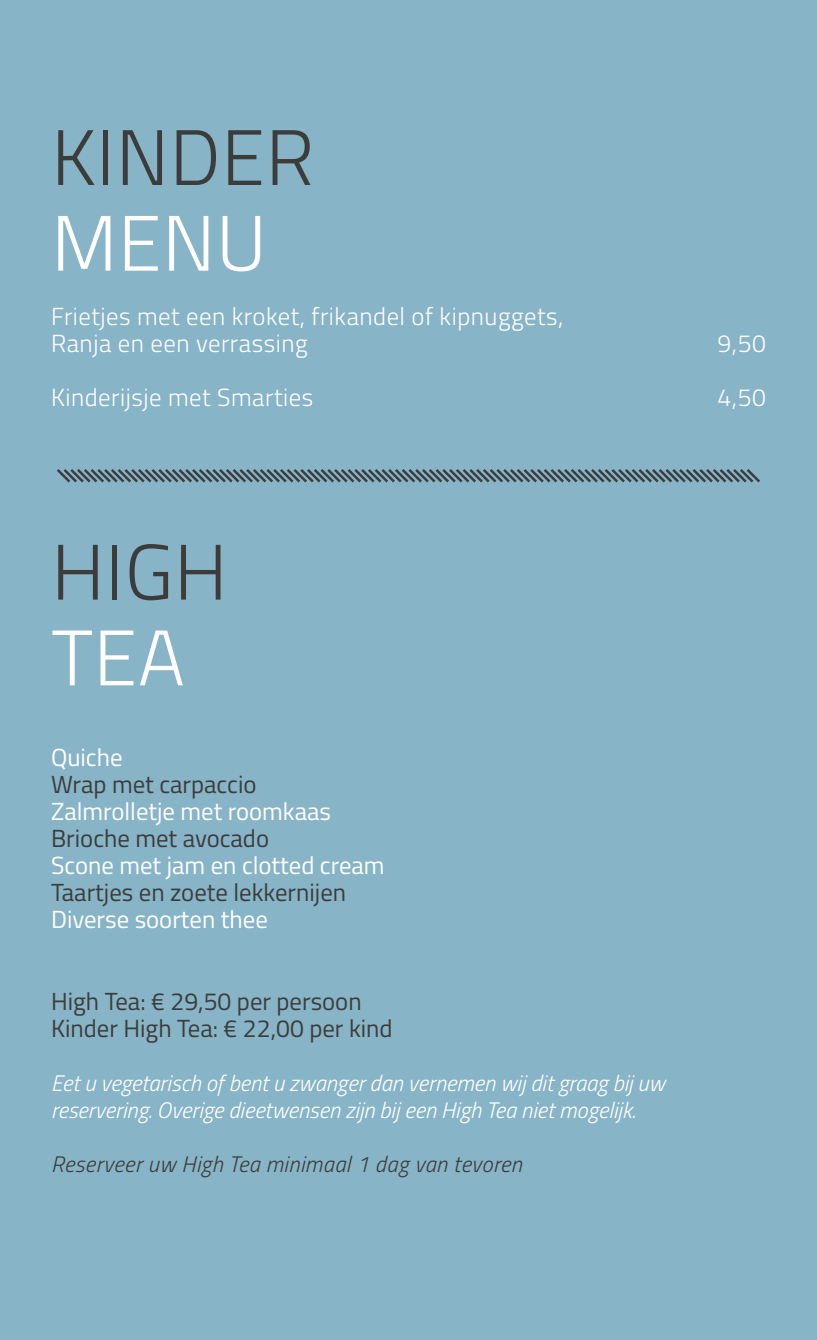
<style>
.page{position:relative;width:817px;height:1340px;background:#fff}
.page>*{position:absolute;margin:0;border:0;box-sizing:border-box;transform-origin:0 0}
.t1{font:300 78.75px "Titillium Web";letter-spacing:.01em;color:#3c3c3a}
.t2{font:300 78.75px "Titillium Web";letter-spacing:.01em;color:#fff}
.t3{font:24.75px/27px "Titillium Web";color:#3c3d3a}
.t4{font:300 24.75px/27px "Titillium Web";letter-spacing:.02em;color:#fff}
.t5{font:24.75px "Titillium Web";color:#fff}
.t6{font:italic 300 22.5px/27px "Titillium Web";color:#fff}
.t7{font:italic 300 22.5px "Titillium Web";letter-spacing:.02em;color:#3c3d3a}
</style>
<div class="page">
<div style="left:0;top:0;width:816px;height:1339px;background:#88b4c8"></div>
<svg style="left:57px;top:469px;width:703px;height:14px"></svg>
<h1 class="t1" style="left:51px;top:100px;width:264px">KINDER</h1>
<h1 class="t2" style="left:51px;top:186px;width:217px">MENU</h1>
<p class="t4" style="left:51px;top:301px;width:514px">Frietjes met een kroket, frikandel of kipnuggets,<br>Ranja en een verrassing</p>
<p class="t4" style="left:717px;top:328px;width:50px">9,50</p>
<p class="t4" style="left:51px;top:382px;width:264px">Kinderijsje met Smarties</p>
<p class="t4" style="left:717px;top:382px;width:50px">4,50</p>
<h1 class="t1" style="left:51px;top:515px;width:177px">HIGH</h1>
<h1 class="t2" style="left:51px;top:600px;width:135px">TEA</h1>
<p class="t5" style="left:51px;top:739px;width:73px">Quiche</p>
<p class="t3" style="left:51px;top:770px;width:207px">Wrap met carpaccio</p>
<p class="t5" style="left:51px;top:793px;width:281px">Zalmrolletje met roomkaas</p>
<p class="t3" style="left:51px;top:824px;width:219px">Brioche met avocado</p>
<p class="t5" style="left:51px;top:847px;width:335px">Scone met jam en clotted cream</p>
<p class="t3" style="left:51px;top:878px;width:296px">Taartjes en zoete lekkernijen</p>
<p class="t5" style="left:51px;top:901px;width:218px">Diverse soorten thee</p>
<p class="t3" style="left:51px;top:986px;width:343px">High Tea: € 29,50 per persoon<br>Kinder High Tea: € 22,00 per kind</p>
<p class="t6" style="left:51px;top:1068px;width:615px">Eet u vegetarisch of bent u zwanger dan vernemen wij dit graag bij uw reservering. Overige dieetwensen zijn bij een High Tea niet mogelijk.</p>
<p class="t7" style="left:51px;top:1147px;width:472px">Reserveer uw High Tea minimaal 1 dag van tevoren</p>
</div>
